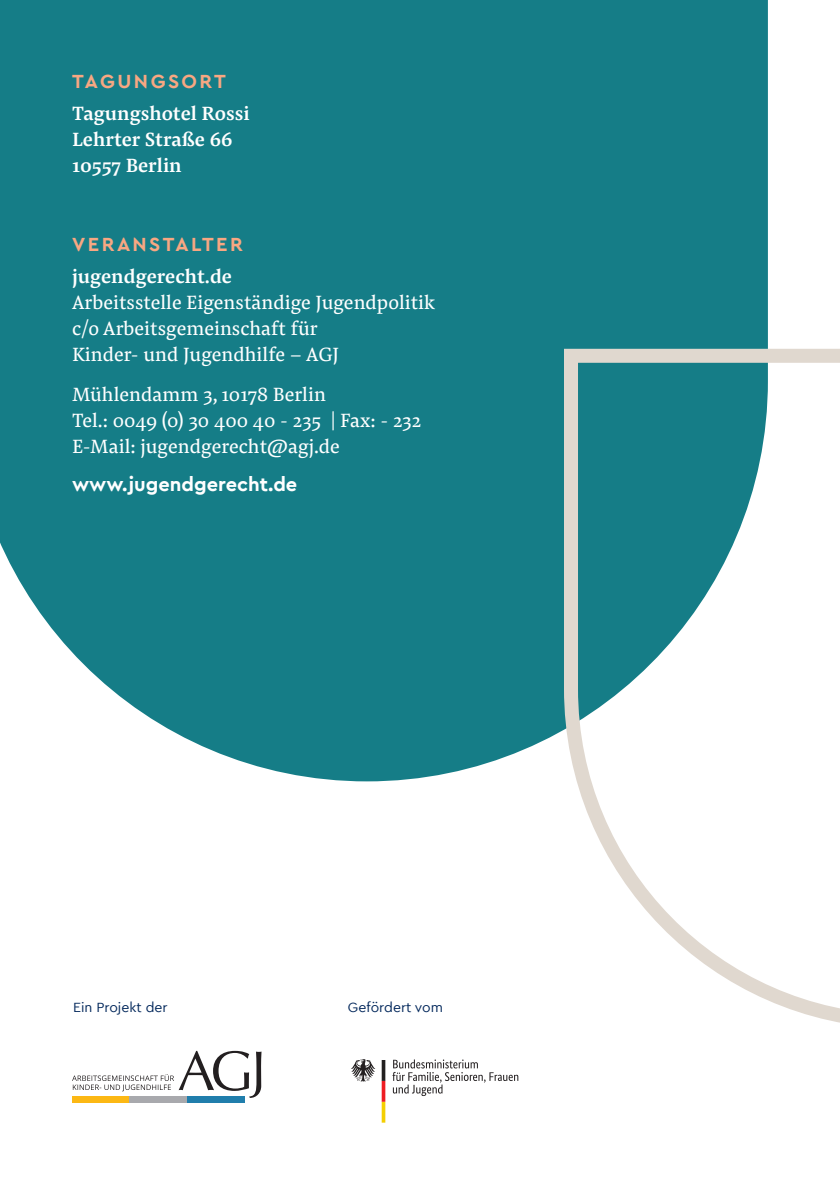
<style>
.page{position:relative;width:840px;height:1191px;background:#fff}
.page>*{position:absolute;margin:0;border:0;box-sizing:border-box;transform-origin:0 0}
.Fließtext{font:20px/26px "Pensum Pro";color:#fff}
.Einf__Abs{font:500 20px "Pensum Pro";color:#fff}
.Absatzformat_1{font:700 20px "Cera PRO";letter-spacing:.12em;color:#f8a782}
.Fließtext-2{font:700 20px "Cera PRO";color:#fff}
.Fließtext-3{font:14px "Cera PRO";color:#00265a}
.s1{font-weight:500}
</style>
<div class="page">
<svg style="left:392px;top:1059px;width:126px;height:37px"></svg>
<svg style="left:351px;top:1059px;width:24px;height:22px"></svg>
<svg style="left:381px;top:1060px;width:4px;height:62px"></svg>
<div style="left:72px;top:1096px;width:58px;height:6px;background:#fcb814"></div>
<div style="left:129px;top:1096px;width:58px;height:6px;background:#a8a9ad"></div>
<div style="left:187px;top:1096px;width:57px;height:6px;background:#207eac"></div>
<svg style="left:72px;top:1050px;width:189px;height:48px"></svg>
<div style="left:0;top:0;width:767px;height:781px;background:#157d87"></div>
<svg style="left:556px;top:342px;width:283px;height:681px"></svg>
<p class="Absatzformat_1" style="left:72px;top:68px;width:155px">TAGUNGSORT</p>
<p class="Einf__Abs" style="left:72px;top:99px;width:179px">Tagungshotel Rossi</p>
<p class="Einf__Abs" style="left:72px;top:125px;width:162px">Lehrter Straße 66</p>
<p class="Einf__Abs" style="left:72px;top:151px;width:111px">10557 Berlin</p>
<p class="Absatzformat_1" style="left:72px;top:231px;width:172px">VERANSTALTER</p>
<p class="Fließtext" style="left:72px;top:263px;width:364px"><span class="s1">jugendgerecht.de<br></span>Arbeitsstelle Eigenständige Jugendpolitik</p>
<p class="Fließtext" style="left:72px;top:315px;width:268px">c/o Arbeitsgemeinschaft für<br>Kinder- und Jugendhilfe – AGJ</p>
<p class="Fließtext" style="left:72px;top:381px;width:255px">Mühlendamm 3, 10178 Berlin</p>
<p class="Fließtext" style="left:72px;top:407px;width:350px">Tel.: 0049 (0) 30 400 40 - 235 | Fax: - 232</p>
<p class="Fließtext" style="left:72px;top:433px;width:269px">E-Mail: jugendgerecht@agj.de</p>
<p class="Fließtext-2" style="left:72px;top:471px;width:227px">www.jugendgerecht.de</p>
<p class="Fließtext-3" style="left:73px;top:998px;width:96px">Ein Projekt der</p>
<p class="Fließtext-3" style="left:348px;top:998px;width:96px">Gefördert vom</p>
</div>
